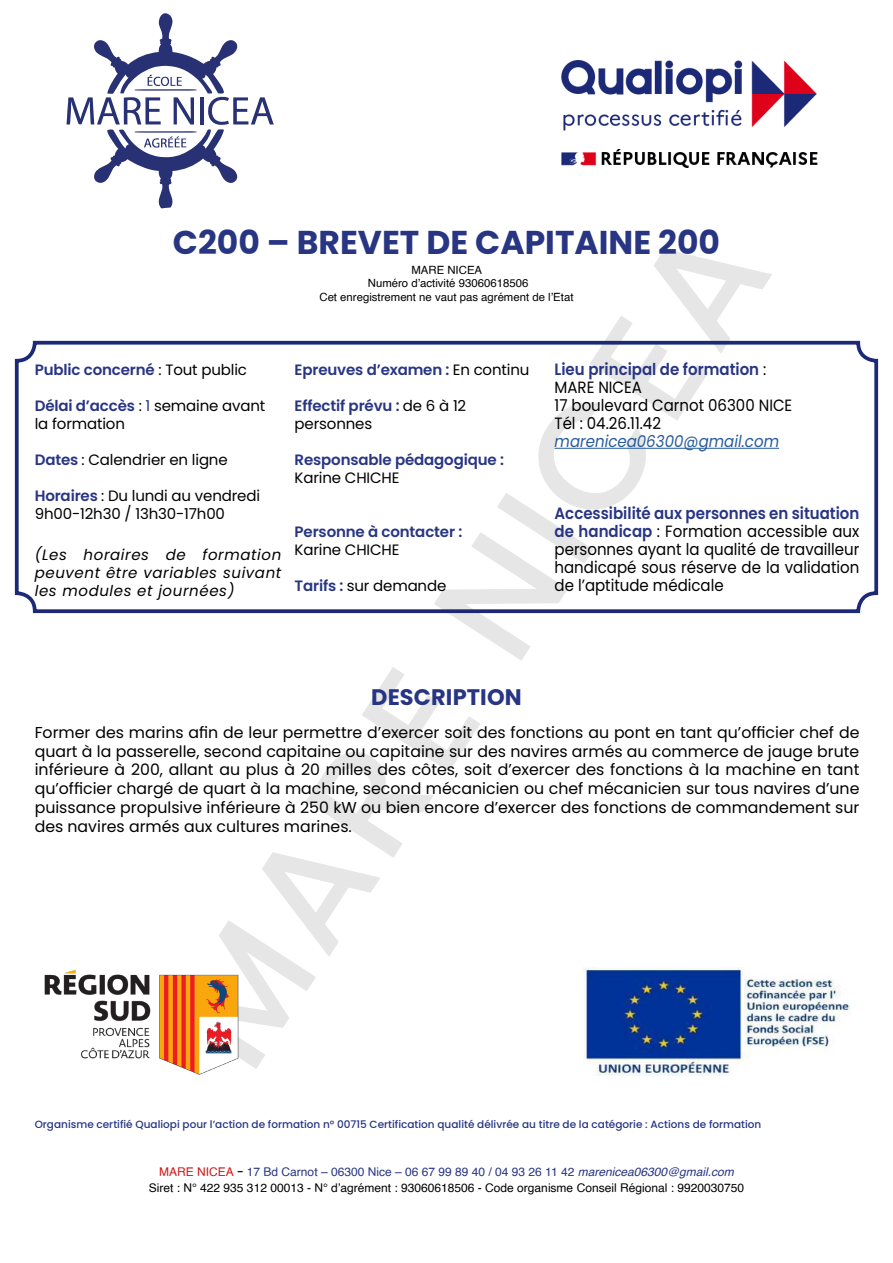
<style>
.page{position:relative;width:893px;height:1263px;background:#fff}
.page>*{position:absolute;margin:0;border:0;box-sizing:border-box;transform-origin:0 0}
.t1{font:500 150px "Poppins";color:#000}
.t2{font:700 33px "Poppins";color:#283583}
.t3{font:700 22.5px "Poppins";letter-spacing:.005em;color:#283583}
.t4{font:16.35px/18px "Poppins";color:#000;scale:.92 1}
.t5{font:italic 16.35px "Poppins";color:#275b9b;scale:.92 1}
.t6{font:15.75px/18.9px "Poppins";color:#000;text-align:justify}
.t7{font:15px/18px "Poppins";letter-spacing:-.01em;color:#000}
.t8{font:600 15px "Poppins";letter-spacing:-.01em;color:#283583}
.t9{font:italic 15px/18px "Poppins";letter-spacing:.04em;color:#000;text-align:justify}
.t10{font:12px "Helvetica";color:#000}
.t11{font:12px "Helvetica";color:#283583}
.t12{font:11.4px/13.5px "Helvetica";color:#000;text-align:center}
.t13{font:500 10.5px "Poppins";color:#283583}
.s1{font-weight:600;color:#283583}
.s2{font-weight:400;color:#000}
.s3{color:#283583}
.s4{color:#cd1719}
.s5{font-family:"Poppins";font-weight:500;color:#000}
.s6{font-style:italic}
</style>
<div class="page">
<svg style="left:66px;top:13px;width:208px;height:195px"></svg>
<img style="left:561px;top:60px;width:257px;height:108px">
<img style="left:44px;top:969px;width:195px;height:106px">
<img style="left:584px;top:967px;width:266px;height:109px">
<hr style="left:555px;top:448px;width:224px;height:1px;background:#275b9b">
<div style="left:15px;top:341px;width:863px;height:272px;border:4px solid #1c2977;border-radius:18px"></div>
<h1 class="t1" style="left:133px;top:1002px;width:965px;rotate:-57deg">MARE NICEA</h1>
<h2 class="t2" style="left:173px;top:223px;width:549px">C200 – BREVET DE CAPITAINE 200</h2>
<p class="t12" style="left:319px;top:264px;width:256px">MARE NICEA<br>Numéro d’activité 93060618506<br>Cet enregistrement ne vaut pas agrément de l’Etat</p>
<p class="t4" style="left:555px;top:360px;width:260px"><span class="s1">Lieu principal de formation</span> :<br>MARE NICEA<br>17 boulevard Carnot 06300 NICE<br>Tél : 04.26.11.42</p>
<p class="t8" style="left:35px;top:361px;width:214px">Public concerné <span class="s2">: Tout public</span></p>
<p class="t7" style="left:35px;top:397px;width:232px"><span class="s1">Délai d’accès</span> : <span class="s3">1</span> semaine avant la formation</p>
<p class="t7" style="left:35px;top:451px;width:195px"><span class="s1">Dates</span> : Calendrier en ligne</p>
<p class="t7" style="left:35px;top:487px;width:227px"><span class="s1">Horaires</span> : Du lundi au vendredi<br>9h00-12h30 / 13h30-17h00</p>
<p class="t9" style="left:35px;top:545px;width:248px">(Les horaires de formation peuvent être variables suivant les modules et journées)</p>
<p class="t8" style="left:295px;top:361px;width:236px">Epreuves d’examen : <span class="s2">En continu</span></p>
<p class="t7" style="left:295px;top:397px;width:173px"><span class="s1">Effectif prévu :</span> de 6 à 12 personnes</p>
<p class="t8" style="left:295px;top:451px;width:211px">Responsable pédagogique :</p>
<p class="t7" style="left:295px;top:469px;width:106px">Karine CHICHE</p>
<p class="t5" style="left:555px;top:432px;width:246px">marenicea06300@gmail.com</p>
<p class="t4" style="left:555px;top:504px;width:333px;text-align:justify"><span class="s1">Accessibilité aux personnes en situation de handicap</span> : Formation accessible aux personnes ayant la qualité de travailleur handicapé sous réserve de la validation de l’aptitude médicale</p>
<p class="t8" style="left:295px;top:523px;width:169px">Personne à contacter :</p>
<p class="t7" style="left:295px;top:541px;width:106px">Karine CHICHE</p>
<p class="t7" style="left:295px;top:577px;width:153px"><span class="s1">Tarifs :</span> sur demande</p>
<h3 class="t3" style="left:371px;top:684px;width:152px">DESCRIPTION</h3>
<p class="t6" style="left:35px;top:723px;width:826px">Former des marins afin de leur permettre d’exercer soit des fonctions au pont en tant qu’officier chef de quart à la passerelle, second capitaine ou capitaine sur des navires armés au commerce de jauge brute inférieure à 200, allant au plus à 20 milles des côtes, soit d’exercer des fonctions à la machine en tant qu’officier chargé de quart à la machine, second mécanicien ou chef mécanicien sur tous navires d’une puissance propulsive inférieure à 250 kW ou bien encore d’exercer des fonctions de commandement sur des navires armés aux cultures marines.</p>
<p class="t13" style="left:35px;top:1118px;width:728px">Organisme certifié Qualiopi pour l’action de formation n° 00715 Certification qualité délivrée au titre de la catégorie : Actions de formation</p>
<p class="t11" style="left:159px;top:1162px;width:576px"><span class="s4">MARE NICEA</span> <span class="s5">-</span> 17 Bd Carnot – 06300 Nice – 06 67 99 89 40 / 04 93 26 11 42 <span class="s6">marenicea06300@gmail.com</span></p>
<p class="t10" style="left:149px;top:1178px;width:597px">Siret : N° 422 935 312 00013 - N° d’agrément : 93060618506 - Code organisme Conseil Régional : 9920030750</p>
</div>
